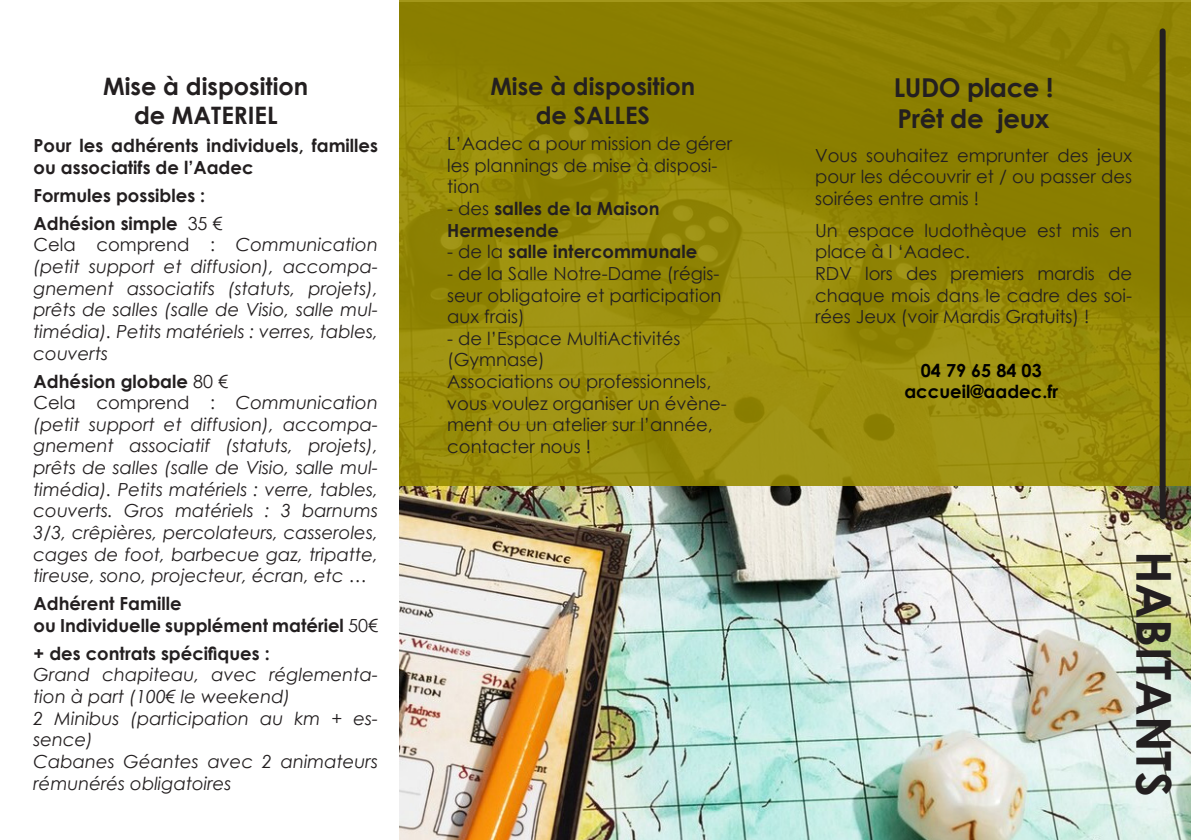
<style>
.page{position:relative;width:1191px;height:840px;background:#fff}
.page>*{position:absolute;margin:0;border:0;box-sizing:border-box;transform-origin:0 0}
.t1{font:700 48px "Century Gothic";color:#231f20}
.t2{font:700 26px "Century Gothic";letter-spacing:-.015em;color:#231f20}
.t3{font:700 24px "Century Gothic";color:#231f20}
.t4{font:italic 18px/21.6px "Century Gothic";color:#231f20}
.t5{font:18px/21.6px "Century Gothic";color:#231f20}
.t6{font:700 18px/21.6px "Century Gothic";color:#231f20}
.t7{font:700 18px "Century Gothic";color:#000}
.s1{font-weight:400}
.s2{font-style:normal}
</style>
<div class="page">
<img style="left:399px;top:485px;width:792px;height:354px">
<svg style="left:399px;top:0;width:792px;height:485px;background:#938707"></svg>
<div style="left:1159px;top:31px;width:6px;height:485px;background:#231f20"></div>
<p class="t3" style="left:103px;top:68px;width:206px">Mise à disposition</p>
<p class="t3" style="left:134px;top:97px;width:145px">de MATERIEL</p>
<p class="t6" style="left:34px;top:134px;width:346px">Pour les adhérents individuels, familles ou associatifs de l’Aadec</p>
<p class="t6" style="left:34px;top:183px;width:173px">Formules possibles :</p>
<p class="t6" style="left:34px;top:211px;width:190px">Adhésion simple <span class="s1">35 €</span></p>
<p class="t4" style="left:34px;top:234px;width:346px;text-align:justify"><span class="s2">Cela comprend :</span> Communication (petit support et diffusion), accompa&shy;gnement associatifs (statuts, projets), prêts de salles (salle de Visio, salle mul&shy;timédia). Petits matériels : verres, tables, couverts</p>
<p class="t6" style="left:34px;top:369px;width:196px">Adhésion globale <span class="s1">80 €</span></p>
<p class="t4" style="left:34px;top:391px;width:346px;text-align:justify"><span class="s2">Cela comprend :</span> Communication (petit support et diffusion), accompa&shy;gnement associatif (statuts, projets), prêts de salles (salle de Visio, salle mul&shy;timédia). Petits matériels : verre, tables, couverts. Gros matériels : 3 barnums 3/3, crêpières, percolateurs, casseroles, cages de foot, barbecue gaz, tripatte, tireuse, sono, projecteur, écran, etc …</p>
<p class="t6" style="left:34px;top:591px;width:149px">Adhérent Famille</p>
<p class="t6" style="left:34px;top:613px;width:346px">ou Individuelle supplément matériel <span class="s1">50€</span></p>
<p class="t6" style="left:34px;top:641px;width:238px">+ des contrats spécifiques :</p>
<p class="t4" style="left:34px;top:663px;width:346px">Grand chapiteau, avec réglementa&shy;tion à part (100€ le weekend)</p>
<p class="t4" style="left:34px;top:706px;width:346px">2 Minibus (participation au km + es&shy;sence)</p>
<p class="t4" style="left:34px;top:750px;width:346px">Cabanes Géantes avec 2 animateurs rémunérés obligatoires</p>
<p class="t3" style="left:490px;top:68px;width:206px">Mise à disposition</p>
<p class="t3" style="left:536px;top:97px;width:116px">de SALLES</p>
<p class="t5" style="left:447px;top:132px;width:286px">L’Aadec a pour mission de gérer les plannings de mise à disposi&shy;tion</p>
<p class="t6" style="left:447px;top:197px;width:214px"><span class="s1">- des</span> salles de la Maison<br>Hermesende</p>
<p class="t6" style="left:447px;top:240px;width:251px"><span class="s1">- de la</span> salle intercommunale</p>
<p class="t5" style="left:447px;top:262px;width:276px;text-align:justify">- de la Salle Notre-Dame (régis&shy;seur obligatoire et participation aux frais)</p>
<p class="t5" style="left:447px;top:327px;width:235px">- de l’Espace MultiActivités (Gymnase)</p>
<p class="t5" style="left:447px;top:370px;width:281px">Associations ou professionnels, vous voulez organiser un évène&shy;ment ou un atelier sur l’année, contacter nous !</p>
<p class="t2" style="left:893px;top:67px;width:161px">LUDO place !</p>
<p class="t2" style="left:897px;top:99px;width:153px">Prêt de jeux</p>
<p class="t5" style="left:815px;top:144px;width:318px;text-align:justify">Vous souhaitez emprunter des jeux pour les découvrir et / ou passer des soirées entre amis !</p>
<p class="t5" style="left:815px;top:219px;width:318px">Un espace ludothèque est mis en place à l ‘Aadec.</p>
<p class="t5" style="left:815px;top:262px;width:318px;text-align:justify">RDV lors des premiers mardis de chaque mois dans le cadre des soi&shy;rées Jeux (voir Mardis Gratuits) !</p>
<p class="t7" style="left:920px;top:356px;width:122px">04 79 65 84 03</p>
<p class="t7" style="left:904px;top:378px;width:155px">accueil@aadec.fr</p>
<p class="t1" style="left:1190px;top:550px;width:247px;rotate:90deg">HABITANTS</p>
</div>
